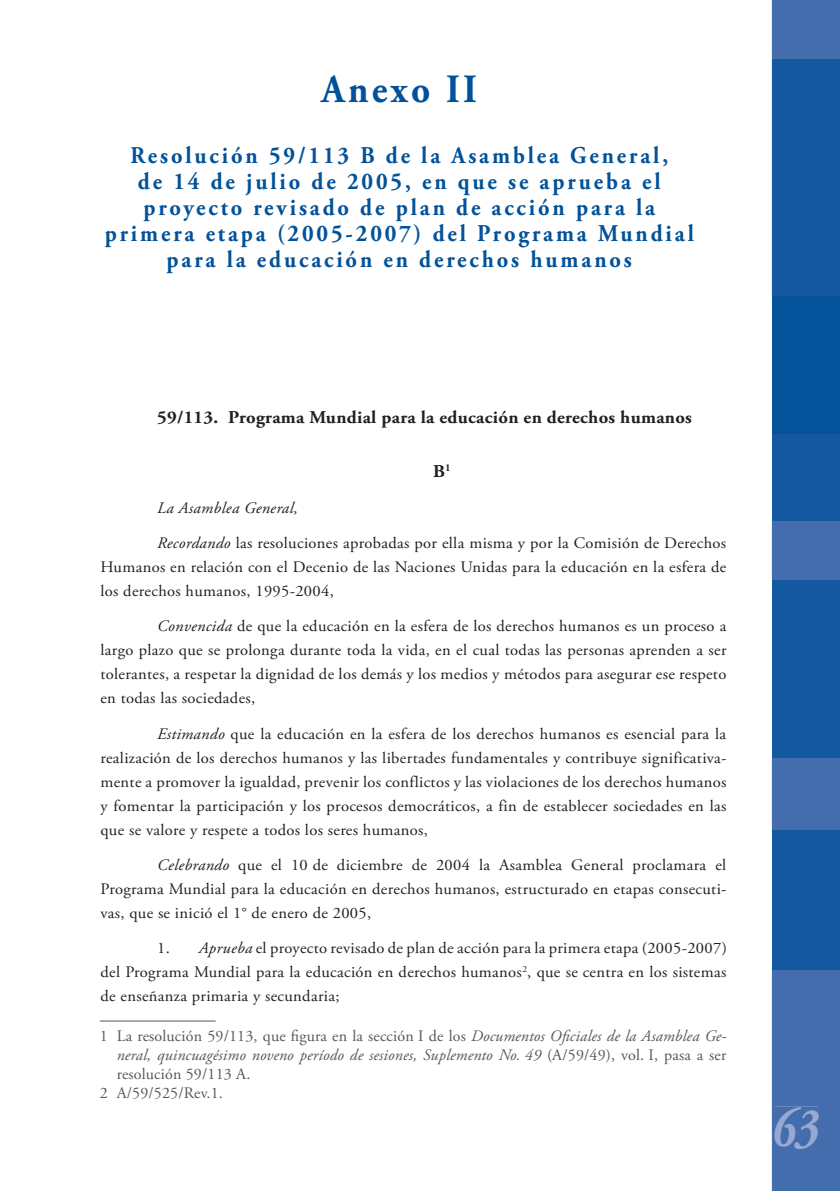
<style>
.page{position:relative;width:840px;height:1191px;background:#fff}
.page>*{position:absolute;margin:0;border:0;box-sizing:border-box;transform-origin:0 0}
.t1{font:italic 700 56px "Adobe Garamond Pro";color:#97a8d1;scale:.8 1}
.t2{font:700 40px "Adobe Garamond Pro";letter-spacing:.09em;color:#01529a;scale:.93 1}
.t3{font:700 24px/26px "Adobe Garamond Pro";letter-spacing:.13em;color:#01529a;text-align:center;scale:.93 1}
.t4{font:700 18px "Adobe Garamond Pro";letter-spacing:.015em;color:#231f20}
.t5{font:16px/24px "Adobe Garamond Pro";letter-spacing:.02em;color:#231f20;text-align:justify}
.t6{font:16px "Adobe Garamond Pro";letter-spacing:.01em;color:#57585a}
.t7{font:italic 16px "Adobe Garamond Pro";letter-spacing:.01em;color:#57585a}
.t8{font:italic 16px "Adobe Garamond Pro";letter-spacing:.02em;color:#231f20}
.s1{font-style:italic}
.s2{font-style:normal}
</style>
<div class="page">
<svg style="left:771px;top:0;width:68px;height:1191px;background:#5583b8"></svg>
<div style="left:771px;top:830px;width:68px;height:139px;background:#14599f"></div>
<div style="left:774px;top:1106px;width:44px;height:42px;background:#446dad"></div>
<hr style="left:100px;top:1020px;width:115px;height:1px;background:#57585a">
<h2 class="t2" style="left:321px;top:66px;width:168px">Anexo II</h2>
<h3 class="t3" style="left:105px;top:143px;width:634px">Resolución 59/113 B de la Asamblea General,<br>de 14 de julio de 2005, en que se aprueba el proyecto revisado de plan de acción para la primera etapa (2005-2007) del Programa Mundial para la educación en derechos humanos</h3>
<p class="t4" style="left:157px;top:407px;width:536px">59/113. Programa Mundial para la educación en derechos humanos</p>
<p class="t4" style="left:433px;top:461px;width:19px">B<sup>1</sup></p>
<p class="t8" style="left:157px;top:498px;width:142px">La Asamblea General,</p>
<p class="t5" style="left:100px;top:531px;width:627px;text-indent:57px"><span class="s1">Recordando</span> las resoluciones aprobadas por ella misma y por la Comisión de Derechos Humanos en relación con el Decenio de las Naciones Unidas para la educación en la esfera de los derechos humanos, 1995-2004,</p>
<p class="t5" style="left:100px;top:615px;width:627px;text-indent:57px"><span class="s1">Convencida</span> de que la educación en la esfera de los derechos humanos es un proceso a largo plazo que se prolonga durante toda la vida, en el cual todas las personas aprenden a ser tolerantes, a respetar la dignidad de los demás y los medios y métodos para asegurar ese respeto en todas las sociedades,</p>
<p class="t5" style="left:100px;top:722px;width:627px;text-indent:57px"><span class="s1">Estimando</span> que la educación en la esfera de los derechos humanos es esencial para la realización de los derechos humanos y las libertades fundamentales y contribuye significativa&shy;mente a promover la igualdad, prevenir los conflictos y las violaciones de los derechos humanos y fomentar la participación y los procesos democráticos, a fin de establecer sociedades en las que se valore y respete a todos los seres humanos,</p>
<p class="t5" style="left:100px;top:853px;width:627px;text-indent:57px"><span class="s1">Celebrando</span> que el 10 de diciembre de 2004 la Asamblea General proclamara el Programa Mundial para la educación en derechos humanos, estructurado en etapas consecuti&shy;vas, que se inició el 1° de enero de 2005,</p>
<p class="t5" style="left:100px;top:937px;width:627px;text-indent:57px">1. <span class="s1">Aprueba</span> el proyecto revisado de plan de acción para la primera etapa (2005-2007) del Programa Mundial para la educación en derechos humanos<sup>2</sup>, que se centra en los sistemas de enseñanza primaria y secundaria;</p>
<p class="t6" style="left:100px;top:1026px;width:628px">1 La resolución 59/113, que figura en la sección I de los <span class="s1">Documentos Oficiales de la Asamblea Ge-</span></p>
<p class="t7" style="left:117px;top:1045px;width:611px">neral, quincuagésimo noveno período de sesiones, Suplemento No. 49 <span class="s2">(A/59/49), vol. I, pasa a ser</span></p>
<p class="t6" style="left:117px;top:1064px;width:135px">resolución 59/113 A.</p>
<p class="t6" style="left:100px;top:1083px;width:125px">2 A/59/525/Rev.1.</p>
<h1 class="t1" style="left:771px;top:1095px;width:60px">63</h1>
</div>
